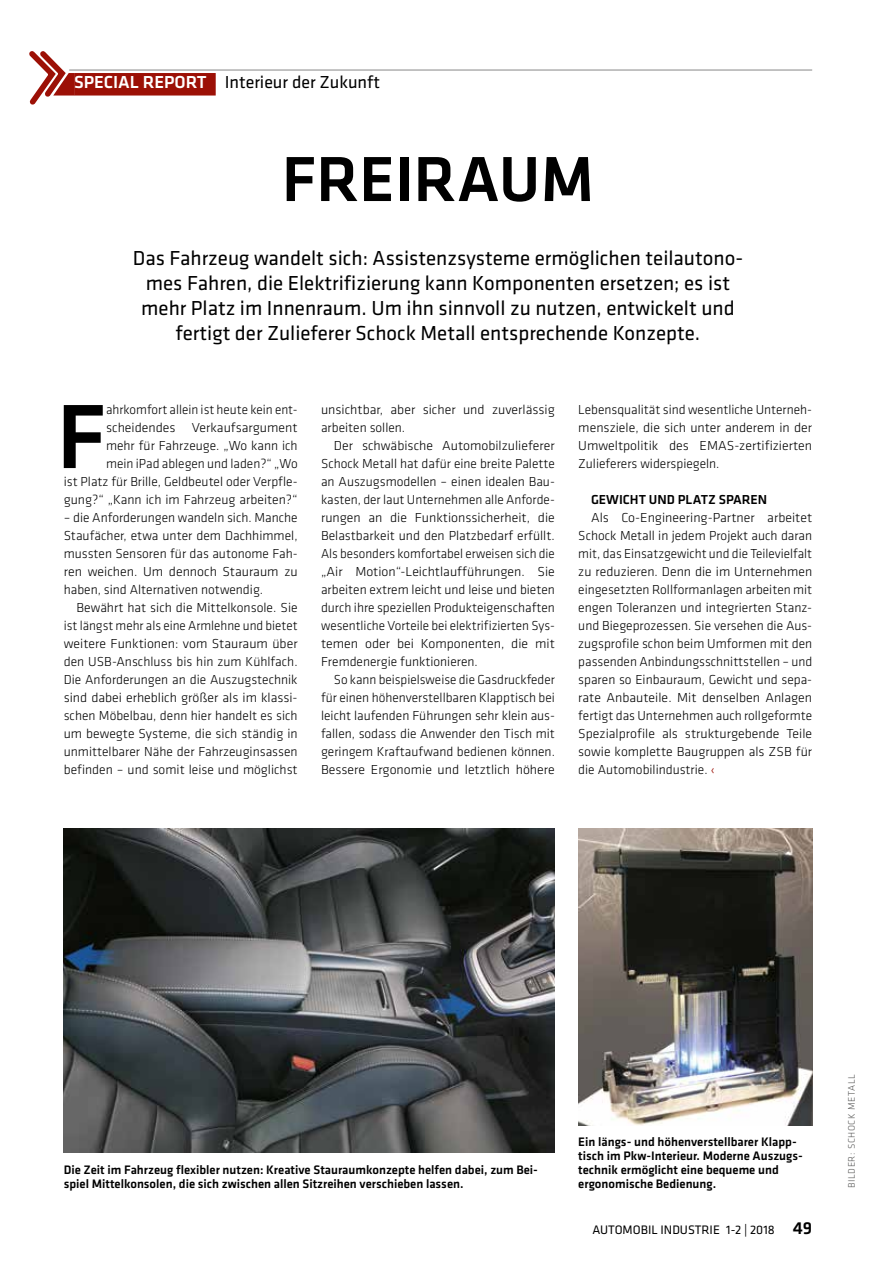
<style>
.page{position:relative;width:893px;height:1263px;background:#fff}
.page>*{position:absolute;margin:0;border:0;box-sizing:border-box;transform-origin:0 0}
.t1{font:500 94.65px "Klavika Basic";color:#000}
.t2{font:500 66px "Klavika Basic";color:#000}
.t3{font:21px/25.2px "Klavika Basic";color:#000;text-align:center}
.t4{font:18px "Klavika Basic";color:#000}
.t5{font:300 13.5px/18px "Klavika Basic";color:#000;text-align:justify}
.t6{font:500 13.5px "Klavika Basic";color:#000}
.t7{font:500 12.75px/14.2px "Klavika Basic";color:#000}
.t8{font:12.75px "Klavika Basic";color:#000}
.t9{font:300 9.75px "Klavika Basic";letter-spacing:.06em;color:#575756}
.s1{font-weight:500;color:#fff}
.s2{color:#9c1006}
.s3{font-weight:500;font-size:18px}
</style>
<div class="page">
<div style="left:74px;top:73px;width:142px;height:23px;background:#9c1006"></div>
<hr style="left:69px;top:70px;width:743px;height:1px;background:#878787">
<svg style="left:29px;top:51px;width:45px;height:54px"></svg>
<img style="left:64px;top:828px;width:491px;height:324px">
<img style="left:578px;top:828px;width:234px;height:297px">
<h3 class="t4" style="left:74px;top:70px;width:308px"><span class="s1">SPECIAL REPORT</span> Interieur der Zukunft</h3>
<h2 class="t2" style="left:282px;top:134px;width:314px">FREIRAUM</h2>
<p class="t3" style="left:133px;top:244px;width:612px">Das Fahrzeug wandelt sich: Assistenzsysteme ermöglichen teilautono&shy;mes Fahren, die Elektrifizierung kann Komponenten ersetzen; es ist mehr Platz im Innenraum. Um ihn sinnvoll zu nutzen, entwickelt und fertigt der Zulieferer Schock Metall entsprechende Konzepte.</p>
<p class="t5" style="left:64px;top:400px;width:235px;text-align:right">ahrkomfort allein ist heute kein ent&shy;scheidendes Verkaufsargument<br>mehr für Fahrzeuge. „Wo kann ich<br>mein iPad ablegen und laden?“ „Wo<br>ist Platz für Brille, Geldbeutel oder Verpfle&shy;gung?“ „Kann ich im Fahrzeug arbeiten?“</p>
<p class="t5" style="left:64px;top:508px;width:235px">– die Anforderungen wandeln sich. Manche Staufächer, etwa unter dem Dachhimmel, mussten Sensoren für das autonome Fah&shy;ren weichen. Um dennoch Stauraum zu haben, sind Alternativen notwendig.</p>
<p class="t5" style="left:64px;top:598px;width:235px;text-indent:13px">Bewährt hat sich die Mittelkonsole. Sie ist längst mehr als eine Armlehne und bietet weitere Funktionen: vom Stauraum über den USB-Anschluss bis hin zum Kühlfach.<br>Die Anforderungen an die Auszugstechnik sind dabei erheblich größer als im klassi&shy;schen Möbelbau, denn hier handelt es sich um bewegte Systeme, die sich ständig in unmittelbarer Nähe der Fahrzeuginsassen befinden – und somit leise und möglichst</p>
<h1 class="t1" style="left:57px;top:373px;width:51px">F</h1>
<p class="t5" style="left:321px;top:400px;width:235px">unsichtbar, aber sicher und zuverlässig arbeiten sollen.</p>
<p class="t5" style="left:321px;top:436px;width:235px;text-indent:13px">Der schwäbische Automobilzulieferer Schock Metall hat dafür eine breite Palette an Auszugsmodellen – einen idealen Bau&shy;kasten, der laut Unternehmen alle Anforde&shy;rungen an die Funktionssicherheit, die Belastbarkeit und den Platzbedarf erfüllt.<br>Als besonders komfortabel erweisen sich die „Air Motion“-Leichtlaufführungen. Sie arbeiten extrem leicht und leise und bieten durch ihre speziellen Produkteigenschaften wesentliche Vorteile bei elektrifizierten Sys&shy;temen oder bei Komponenten, die mit Fremdenergie funktionieren.</p>
<p class="t5" style="left:321px;top:670px;width:235px;text-indent:13px">So kann beispielsweise die Gasdruckfeder für einen höhenverstellbaren Klapptisch bei leicht laufenden Führungen sehr klein aus&shy;fallen, sodass die Anwender den Tisch mit geringem Kraftaufwand bedienen können.<br>Bessere Ergonomie und letztlich höhere</p>
<p class="t5" style="left:578px;top:400px;width:235px">Lebensqualität sind wesentliche Unterneh&shy;mensziele, die sich unter anderem in der Umweltpolitik des EMAS-zertifizierten Zulieferers widerspiegeln.</p>
<p class="t6" style="left:591px;top:490px;width:178px">GEWICHT UND PLATZ SPAREN</p>
<p class="t5" style="left:578px;top:508px;width:235px;text-indent:13px">Als Co-Engineering-Partner arbeitet Schock Metall in jedem Projekt auch daran mit, das Einsatzgewicht und die Teilevielfalt zu reduzieren. Denn die im Unternehmen eingesetzten Rollformanlagen arbeiten mit engen Toleranzen und integrierten Stanz&shy;und Biegeprozessen. Sie versehen die Aus&shy;zugsprofile schon beim Umformen mit den passenden Anbindungsschnittstellen – und sparen so Einbauraum, Gewicht und sepa&shy;rate Anbauteile. Mit denselben Anlagen fertigt das Unternehmen auch rollgeformte Spezialprofile als strukturgebende Teile sowie komplette Baugruppen als ZSB für die Automobilindustrie. <span class="s2">‹</span></p>
<p class="t7" style="left:64px;top:1162px;width:476px">Die Zeit im Fahrzeug flexibler nutzen: Kreative Stauraumkonzepte helfen dabei, zum Bei&shy;spiel Mittelkonsolen, die sich zwischen allen Sitzreihen verschieben lassen.</p>
<p class="t7" style="left:578px;top:1134px;width:226px">Ein längs- und höhenverstellbarer Klapp&shy;tisch im Pkw-Interieur. Moderne Auszugs&shy;technik ermöglicht eine bequeme und ergonomische Bedienung.</p>
<p class="t8" style="left:592px;top:1222px;width:221px">AUTOMOBIL INDUSTRIE 1-2 | 2018 <span class="s3">49</span></p>
<p class="t9" style="left:846px;top:1188px;width:115px;rotate:-90deg">BILDER: SCHOCK METALL</p>
</div>
